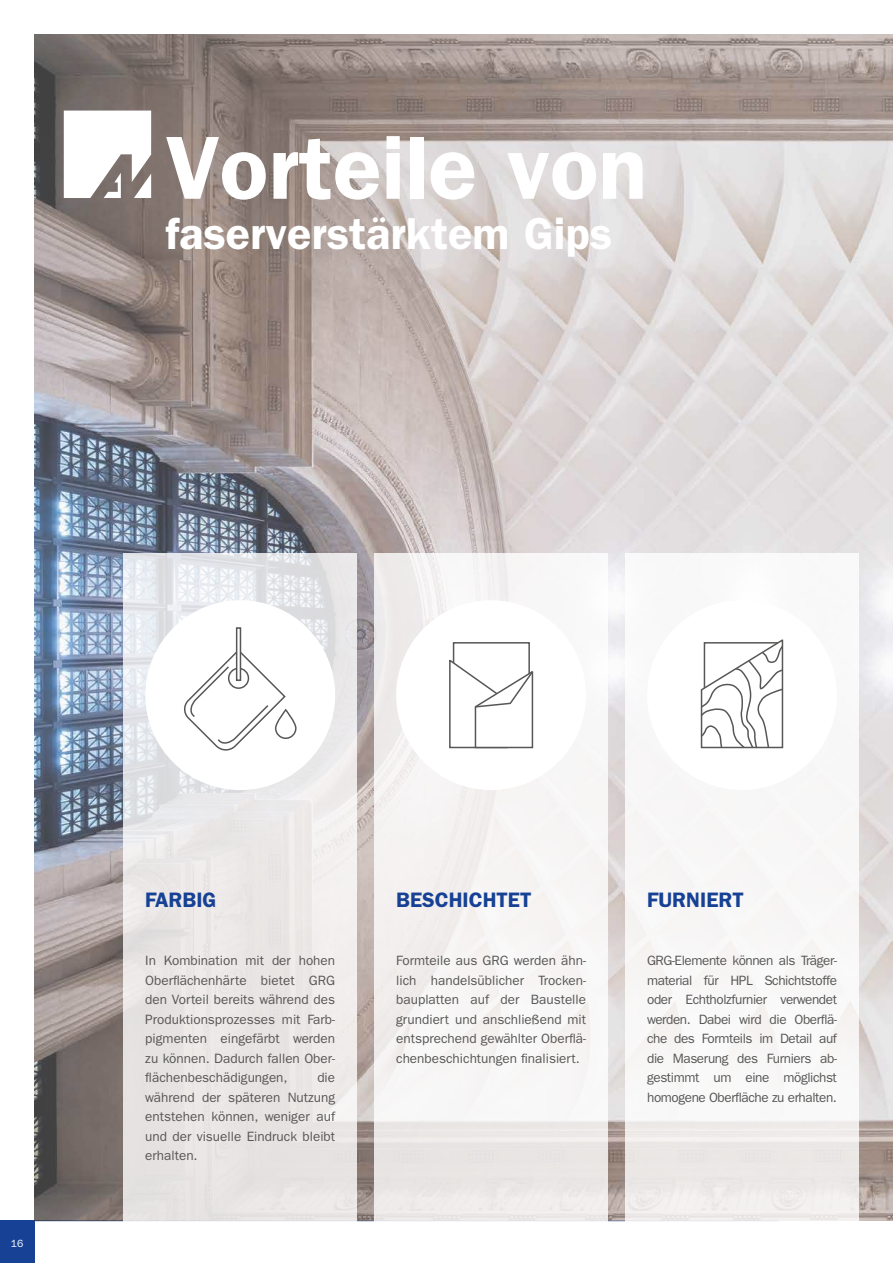
<style>
.page{position:relative;width:893px;height:1263px;background:#fff}
.page>*{position:absolute;margin:0;border:0;box-sizing:border-box;transform-origin:0 0}
.t1{font:600 90px "ITC Franklin Gothic Std";color:#fff}
.t2{font:600 45px "ITC Franklin Gothic Std";color:#fff}
.t3{font:600 21px "ITC Franklin Gothic Std";color:#164194}
.t4{font:13.5px/19.5px "ITC Franklin Gothic Std";color:#575756;text-align:justify}
.t5{font:10.5px "ITC Franklin Gothic Std";color:#fff}
</style>
<div class="page">
<div style="left:0;top:1220px;width:34px;height:43px;background:#164194"></div>
<hr style="left:24px;top:1220px;width:754px;height:1px;background:#164194">
<img style="left:34px;top:34px;width:859px;height:1186px">
<svg style="left:123px;top:553px;width:234px;height:668px;background:#e8e6e6"></svg>
<div style="left:625px;top:553px;width:234px;height:710px;background:linear-gradient(to bottom,#fafafa,#f4f2f2)"></div>
<svg style="left:374px;top:553px;width:234px;height:668px;fill:#f6f4f3"></svg>
<div style="left:647px;top:600px;width:190px;height:190px;background:#fff;border-radius:50%"></div>
<div style="left:396px;top:600px;width:190px;height:190px;background:#fff;border-radius:50%"></div>
<div style="left:145px;top:600px;width:190px;height:190px;background:#fff;border-radius:50%"></div>
<svg style="left:64px;top:111px;width:87px;height:87px"></svg>
<div style="left:453px;top:642px;width:77px;height:104px;background:#fff;border:2px solid #575756"></div>
<svg style="left:449px;top:658px;width:85px;height:91px"></svg>
<svg style="left:184px;top:648px;width:103px;height:103px"></svg>
<div style="left:275px;top:709px;width:22px;height:30px;border:2px solid #575756;border-radius:10px"></div>
<div style="left:228px;top:668px;width:21px;height:21px;border:2px solid #575756;border-radius:50%"></div>
<svg style="left:236px;top:627px;width:5px;height:54px"></svg>
<svg style="left:700px;top:639px;width:84px;height:110px"></svg>
<h1 class="t1" style="left:166px;top:115px;width:483px">Vorteile von</h1>
<h2 class="t2" style="left:166px;top:207px;width:448px">faserverstärktem Gips</h2>
<p class="t5" style="left:11px;top:1237px;width:14px">16</p>
<h3 class="t3" style="left:145px;top:888px;width:73px">FARBIG</h3>
<h3 class="t3" style="left:396px;top:888px;width:137px">BESCHICHTET</h3>
<h3 class="t3" style="left:647px;top:888px;width:98px">FURNIERT</h3>
<p class="t4" style="left:145px;top:951px;width:191px">In Kombination mit der hohen Oberflächenhärte bietet GRG den Vorteil bereits während des Produktionsprozesses mit Farb&shy;pigmenten eingefärbt werden zu können. Dadurch fallen Ober&shy;flächenbeschädigungen,</p>
<p class="t4" style="left:145px;top:1068px;width:191px;text-indent:172px">die während der späteren Nutzung entstehen können, weniger auf und der visuelle Eindruck bleibt erhalten.</p>
<p class="t4" style="left:396px;top:951px;width:191px">Formteile aus GRG werden ähn&shy;lich handelsüblicher Trocken&shy;bauplatten auf der Baustelle grundiert und anschließend mit entsprechend gewählter Oberflä&shy;chenbeschichtungen finalisiert.</p>
<p class="t4" style="left:647px;top:951px;width:191px">GRG-Elemente können als Träger&shy;material für HPL Schichtstoffe oder Echtholzfurnier verwendet werden. Dabei wird die Oberflä&shy;che des Formteils im Detail auf die Maserung des Furniers ab&shy;gestimmt um eine möglichst homogene Oberfläche zu erhalten.</p>
</div>
